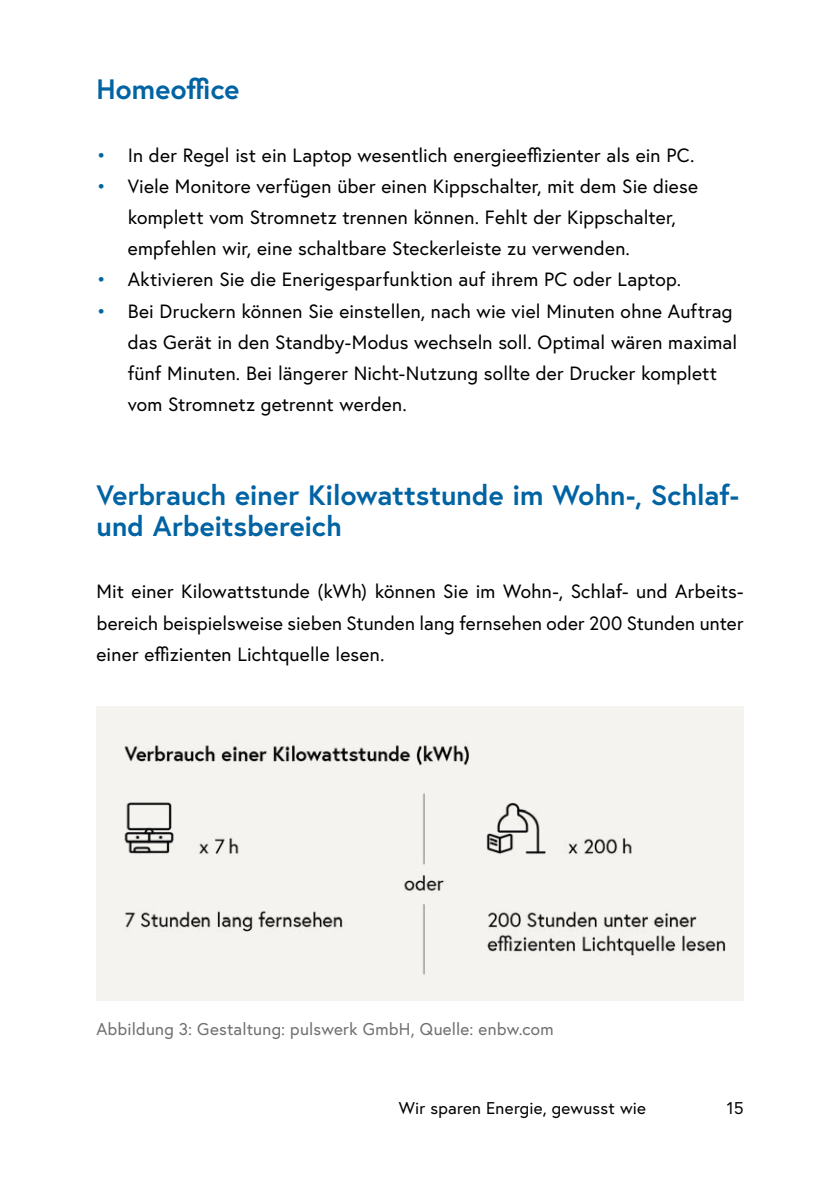
<style>
.page{position:relative;width:840px;height:1191px;background:#fff}
.page>*{position:absolute;margin:0;border:0;box-sizing:border-box;transform-origin:0 0}
.h2_ohne_Nummerierung{font:700 28px/31.2px "Europa Austria";color:#0063a3}
.t1{font:19.2px/31.2px "Europa Austria";letter-spacing:.01em;color:#000}
.t2{font:17px "Europa Austria";letter-spacing:.015em;color:#6f6f6e}
.t3{font:17px "Europa Austria";letter-spacing:.015em;color:#000}
.s1{color:#0063a3}
</style>
<div class="page">
<img style="left:96px;top:710px;width:647px;height:291px">
<h2 class="h2_ohne_Nummerierung" style="left:96px;top:73px;width:144px">Homeoffice</h2>
<p class="t1" style="left:96px;top:139px;width:599px"><span class="s1">•</span> In der Regel ist ein Laptop wesentlich energieeffizienter als ein PC.</p>
<p class="t1" style="left:128px;top:170px;width:571px;text-indent:-31px"><span class="s1">•</span> Viele Monitore verfügen über einen Kippschalter, mit dem Sie diese komplett vom Stromnetz trennen können. Fehlt der Kippschalter, empfehlen wir, eine schaltbare Steckerleiste zu verwenden.</p>
<p class="t1" style="left:96px;top:264px;width:586px"><span class="s1">•</span> Aktivieren Sie die Enerigesparfunktion auf ihrem PC oder Laptop.</p>
<p class="t1" style="left:128px;top:295px;width:610px;text-indent:-31px"><span class="s1">•</span> Bei Druckern können Sie einstellen, nach wie viel Minuten ohne Auftrag das Gerät in den Standby-Modus wechseln soll. Optimal wären maximal fünf Minuten. Bei längerer Nicht-Nutzung sollte der Drucker komplett vom Stromnetz getrennt werden.</p>
<h2 class="h2_ohne_Nummerierung" style="left:96px;top:478px;width:644px">Verbrauch einer Kilowattstunde im Wohn-, Schlaf&shy;und Arbeitsbereich</h2>
<p class="t1" style="left:96px;top:575px;width:648px;text-align:justify">Mit einer Kilowattstunde (kWh) können Sie im Wohn-, Schlaf- und Arbeits&shy;bereich beispielsweise sieben Stunden lang fernsehen oder 200 Stunden unter einer effizienten Lichtquelle lesen.</p>
<p class="t2" style="left:96px;top:1018px;width:458px">Abbildung 3: Gestaltung: pulswerk GmbH, Quelle: enbw.com</p>
<p class="t3" style="left:398px;top:1096px;width:248px">Wir sparen Energie, gewusst wie</p>
<p class="t3" style="left:726px;top:1096px;width:18px">15</p>
</div>
